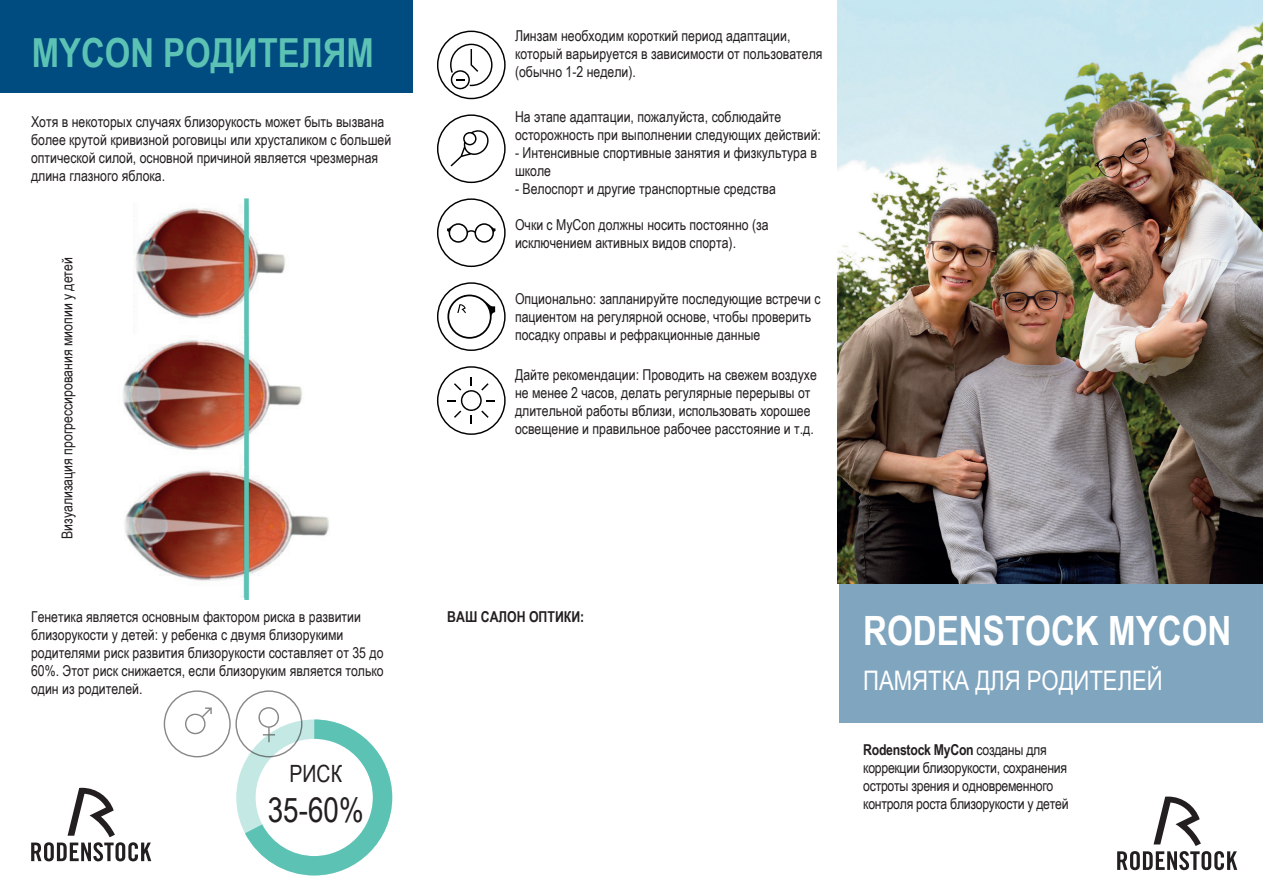
<style>
.page{position:relative;width:1263px;height:893px;background:#fff}
.page>*{position:absolute;margin:0;border:0;box-sizing:border-box;transform-origin:0 0}
.t1{font:700 40.35px "Arial Narrow";color:#fff}
.t2{font:700 40.05px "Arial Narrow";color:#5cc3b4}
.t3{font:33.9px "Arial Narrow";color:#231f20}
.t4{font:26.85px "Arial Narrow";color:#fff}
.t5{font:23.7px "Arial Narrow";color:#231f20}
.t6{font:15px/18px "Arial Narrow";color:#231f20}
.t7{font:15px/18px "Arial Narrow";letter-spacing:-.02em;color:#231f20}
.t8{font:700 15px "Arial Narrow";color:#231f20}
.s1{font-weight:700}
</style>
<div class="page">
<div style="left:0;top:0;width:412px;height:93px;background:#004b80"></div>
<div style="left:839px;top:579px;width:424px;height:144px;background:#80a5bf"></div>
<svg style="left:1117px;top:797px;width:120px;height:73px"></svg>
<img style="left:838px;top:0;width:425px;height:583px">
<svg style="left:164px;top:690px;width:228px;height:185px"></svg>
<img style="left:133px;top:205px;width:152px;height:115px">
<img style="left:123px;top:337px;width:180px;height:129px">
<img style="left:124px;top:467px;width:205px;height:131px">
<svg style="left:31px;top:788px;width:120px;height:73px"></svg>
<svg style="left:437px;top:31px;width:69px;height:68px"></svg>
<svg style="left:437px;top:114px;width:69px;height:69px"></svg>
<svg style="left:437px;top:366px;width:69px;height:69px"></svg>
<svg style="left:437px;top:198px;width:69px;height:69px"></svg>
<svg style="left:437px;top:282px;width:69px;height:69px"></svg>
<div style="left:244px;top:198px;width:5px;height:402px;background:#5cc3b4"></div>
<h2 class="t2" style="left:32px;top:22px;width:343px">MYCON РОДИТЕЛЯМ</h2>
<p class="t6" style="left:31px;top:112px;width:362px">Хотя в некоторых случаях близорукость может быть вызвана более крутой кривизной роговицы или хрусталиком с большей оптической силой, основной причиной является чрезмерная длина глазного яблока.</p>
<p class="t6" style="left:58px;top:539px;width:283px;rotate:-90deg">Визуализация прогрессирования миопии у детей</p>
<p class="t6" style="left:31px;top:607px;width:354px">Генетика является основным фактором риска в развитии близорукости у детей: у ребенка с двумя близорукими родителями риск развития близорукости составляет от 35 до 60%. Этот риск снижается, если близоруким является только один из родителей.</p>
<h3 class="t5" style="left:290px;top:756px;width:54px">РИСК</h3>
<h3 class="t3" style="left:268px;top:786px;width:97px">35-60%</h3>
<p class="t6" style="left:515px;top:27px;width:309px">Линзам необходим короткий период адаптации, который варьируется в зависимости от пользователя (обычно 1-2 недели).</p>
<p class="t6" style="left:515px;top:108px;width:307px">На этапе адаптации, пожалуйста, соблюдайте осторожность при выполнении следующих действий:</p>
<p class="t6" style="left:515px;top:144px;width:303px">- Интенсивные спортивные занятия и физкультура в школе</p>
<p class="t6" style="left:515px;top:180px;width:262px">- Велоспорт и другие транспортные средства</p>
<p class="t6" style="left:515px;top:216px;width:255px">Очки с МуСon должны носить постоянно (за исключением активных видов спорта).</p>
<p class="t6" style="left:515px;top:289px;width:307px">Опционально: запланируйте последующие встречи с пациентом на регулярной основе, чтобы проверить посадку оправы и рефракционные данные</p>
<p class="t6" style="left:515px;top:366px;width:303px">Дайте рекомендации: Проводить на свежем воздухе не менее 2 часов, делать регулярные перерывы от длительной работы вблизи, использовать хорошее освещение и правильное рабочее расстояние и т.д.</p>
<p class="t8" style="left:447px;top:605px;width:139px">ВАШ САЛОН ОПТИКИ:</p>
<h1 class="t1" style="left:863px;top:600px;width:370px">RODENSTOCK MYCON</h1>
<h3 class="t4" style="left:863px;top:660px;width:301px">ПАМЯТКА ДЛЯ РОДИТЕЛЕЙ</h3>
<p class="t7" style="left:863px;top:740px;width:207px"><span class="s1">Rodenstock MyCon</span> созданы для коррекции близорукости, сохранения остроты зрения и одновременного контроля роста близорукости у детей</p>
</div>
